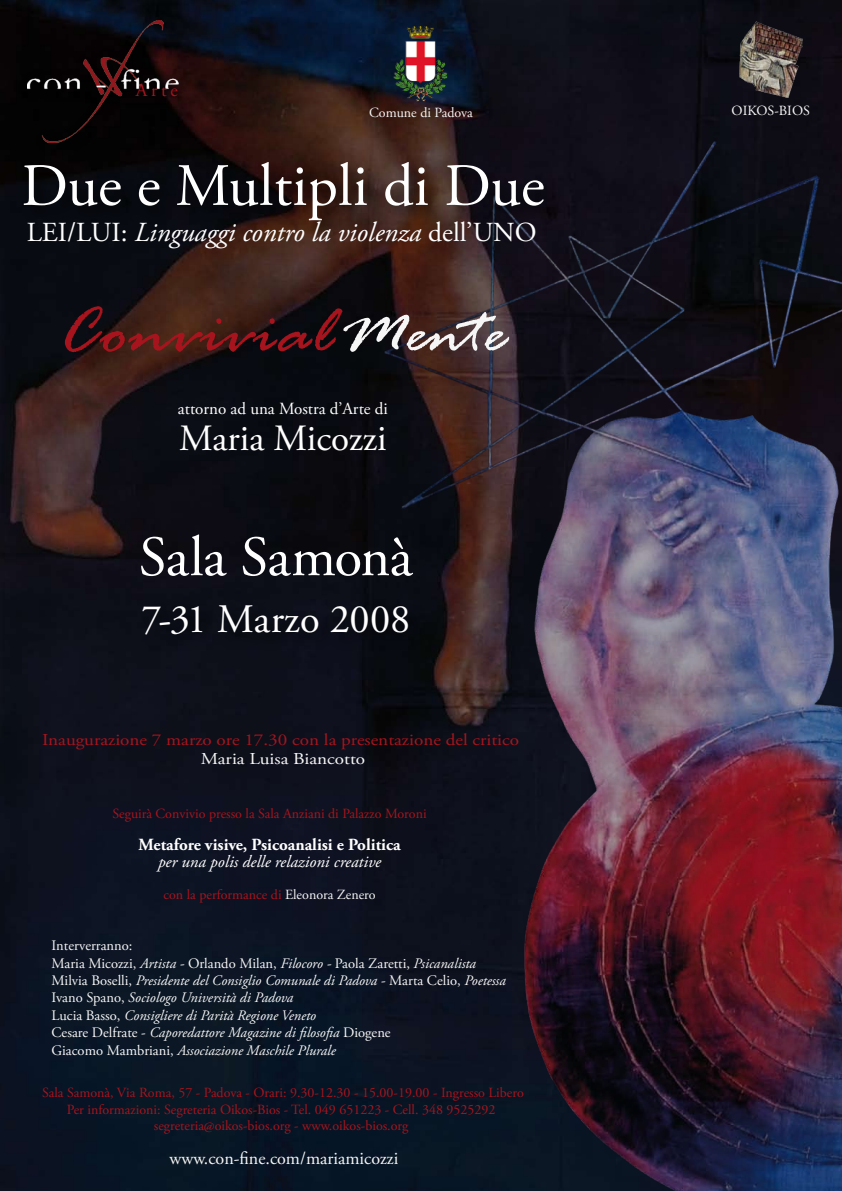
<style>
.page{position:relative;width:842px;height:1191px;background:#fff}
.page>*{position:absolute;margin:0;border:0;box-sizing:border-box;transform-origin:0 0}
.t1{font:italic 69.7px "Rage";color:#a8141d;scale:1.15 1}
.t2{font:60px "Adobe Garamond Pro";color:#fff}
.t3{font:56.9px "Adobe Garamond Pro";letter-spacing:-.015em;color:#fff}
.t4{font:40.4px "Adobe Garamond Pro";color:#fff}
.t5{font:37px "Adobe Garamond Pro";color:#fff}
.t6{font:italic 27.5px "Adobe Garamond Pro";color:#fff}
.t7{font:18.5px "Adobe Garamond Pro";color:#a8141d}
.t8{font:18px "Adobe Garamond Pro";color:#f6f6f6}
.t9{font:700 17px "Adobe Garamond Pro";color:#fff}
.t10{font:italic 17px "Adobe Garamond Pro";color:#fff}
.t11{font:17px "Adobe Garamond Pro";color:#fff}
.t12{font:16.6px "Adobe Garamond Pro";color:#a8141d;scale:1.15 1}
.t13{font:16.6px "Adobe Garamond Pro";color:#f6f6f6;scale:1.15 1}
.t14{font:italic 14.5px/17.4px "Adobe Garamond Pro";color:#f6f6f6}
.t15{font:14px/16.8px "Adobe Garamond Pro";color:#a8141d;text-align:center}
.t16{font:14px "Adobe Garamond Pro";color:#f6f6f6}
.s1{font-style:normal}
.s2{color:#f6f6f6}
</style>
<div class="page">
<img style="left:0;top:0;width:842px;height:1191px">
<img style="left:361px;top:122px;width:481px;height:1069px">
<img style="left:739px;top:21px;width:63px;height:77px">
<img style="left:406px;top:26px;width:28px;height:14px">
<img style="left:13px;top:147px;width:554px;height:101px">
<div style="left:134px;top:591px;width:298px;height:78px;background:#0b0e17"></div>
<img style="left:16px;top:8px;width:183px;height:152px">
<img style="left:28px;top:20px;width:152px;height:122px">
<p class="t7" style="left:136px;top:79px;width:44px">Arte</p>
<p class="t16" style="left:369px;top:104px;width:105px">Comune di Padova</p>
<p class="t16" style="left:731px;top:102px;width:80px">OIKOS-BIOS</p>
<h2 class="t2" style="left:21px;top:150px;width:525px">Due e Multipli di Due</h2>
<h3 class="t6" style="left:27px;top:216px;width:511px"><span class="s1">LEI/LUI:</span> Linguaggi contro la violenza <span class="s1">dell’UNO</span></h3>
<h1 class="t1" style="left:57px;top:294px;width:392px">Convivial<span class="s2">Mente</span></h1>
<p class="t11" style="left:178px;top:398px;width:212px">attorno ad una Mostra d’Arte di</p>
<h3 class="t5" style="left:179px;top:416px;width:209px">Maria Micozzi</h3>
<h3 class="t3" style="left:139px;top:523px;width:275px">Sala Samonà</h3>
<h3 class="t4" style="left:142px;top:595px;width:270px">7-31 Marzo 2008</h3>
<p class="t12" style="left:42px;top:729px;width:416px">Inaugurazione 7 marzo ore 17.30 con la presentazione del critico</p>
<p class="t13" style="left:201px;top:749px;width:144px">Maria Luisa Biancotto</p>
<p class="t15" style="left:113px;top:806px;width:316px">Seguirà Convivio presso la Sala Anziani di Palazzo Moroni</p>
<p class="t9" style="left:139px;top:835px;width:264px">Metafore visive, Psicoanalisi e Politica</p>
<p class="t10" style="left:158px;top:851px;width:225px">per una polis delle relazioni creative</p>
<p class="t15" style="left:163px;top:886px;width:214px">con la performance di <span class="s2">Eleonora Zenero</span></p>
<p class="t14" style="left:52px;top:937px;width:456px"><span class="s1">Interverranno:<br>Maria Micozzi,</span> Artista - <span class="s1">Orlando Milan,</span> Filocoro - <span class="s1">Paola Zaretti,</span> Psicanalista <span class="s1">Milvia Boselli,</span> Presidente del Consiglio Comunale di Padova - <span class="s1">Marta Celio,</span> Poetessa <span class="s1">Ivano Spano,</span> Sociologo Università di Padova<br><span class="s1">Lucia Basso,</span> Consigliere di Parità Regione Veneto<br><span class="s1">Cesare Delfrate -</span> Caporedattore Magazine di filosofia <span class="s1">Diogene<br>Giacomo Mambriani,</span> Associazione Maschile Plurale</p>
<p class="t15" style="left:42px;top:1084px;width:483px">Sala Samonà, Via Roma, 57 - Padova - Orari: 9.30-12.30 - 15.00-19.00 - Ingresso Libero<br>Per informazioni: Segreteria Oikos-Bios - Tel. 049 651223 - Cell. 348 9525292 segreteria@oikos-bios.org - www.oikos-bios.org</p>
<p class="t8" style="left:170px;top:1147px;width:230px">www.con-fine.com/mariamicozzi</p>
</div>
